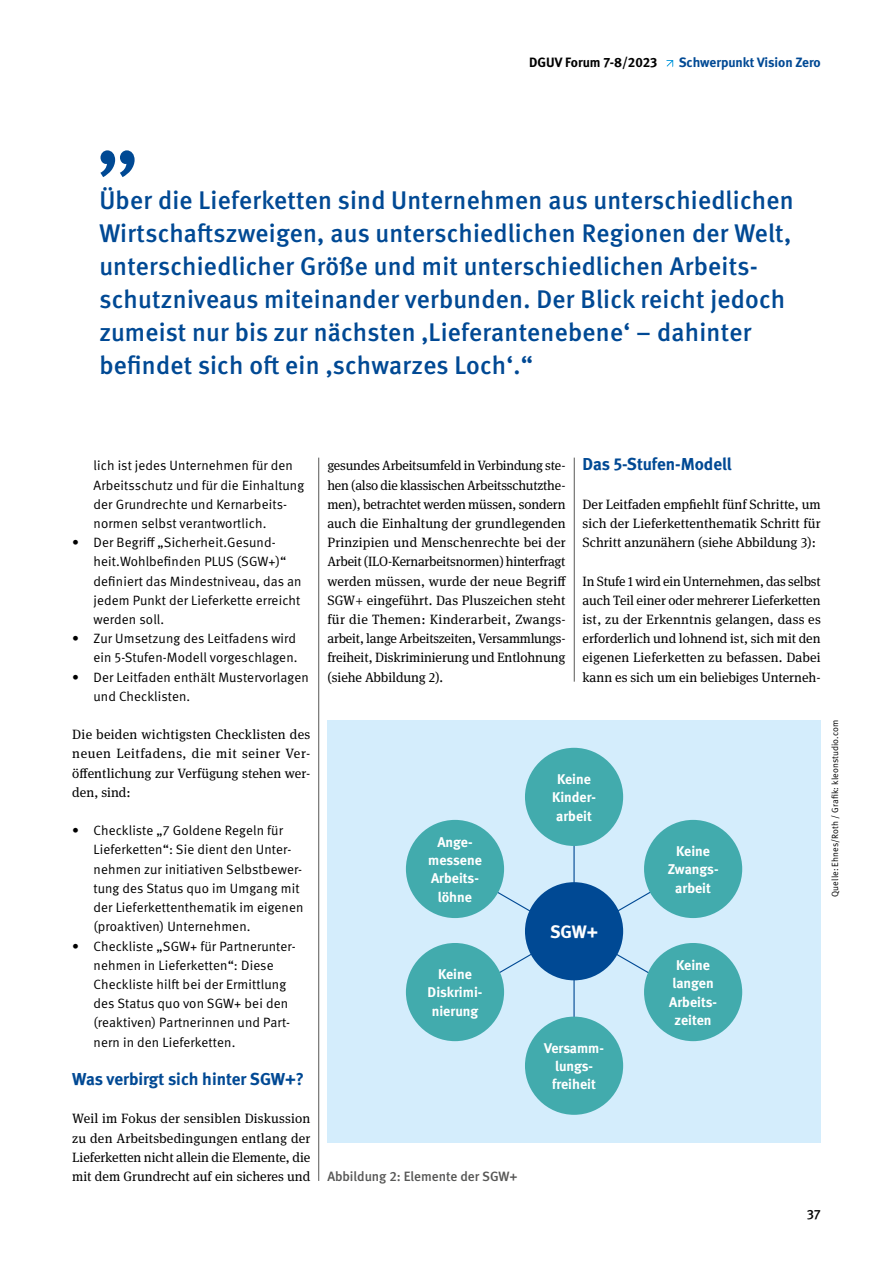
<style>
.page{position:relative;width:893px;height:1263px;background:#fff}
.page>*{position:absolute;margin:0;border:0;box-sizing:border-box;transform-origin:0 0}
.t1{font:500 25.5px/33px "DGUV Meta";letter-spacing:.01em;color:#004994}
.t2{font:700 18px "DGUV Meta";color:#fff}
.t3{font:700 17.25px "DGUV Meta";color:#004994}
.t4{font:700 14.1px/18.3px "DGUV Meta";color:#fff;text-align:center}
.t5{font:13.5px/19.2px "DGUV Meta Serif";color:#000;text-align:justify}
.t6{font:13.5px/19.2px "DGUV Meta";letter-spacing:.01em;color:#000}
.t7{font:500 13.5px "DGUV Meta";color:#575756}
.t8{font:700 13.5px "DGUV Meta";letter-spacing:-.005em;color:#004994}
.t9{font:700 13.5px "DGUV Meta";color:#000}
.t10{font:500 13.5px "DGUV Meta";color:#000}
.t11{font:9px "DGUV Meta";letter-spacing:.01em;color:#000}
</style>
<div class="page">
<svg style="left:666px;top:60px;width:7px;height:7px"></svg>
<svg style="left:100px;top:150px;width:35px;height:27px"></svg>
<hr style="left:318px;top:458px;width:1px;height:723px;background:#575756">
<hr style="left:574px;top:458px;width:1px;height:224px;background:#575756">
<div style="left:327px;top:720px;width:494px;height:422px;background:#d4edfc"></div>
<div style="left:525px;top:882px;width:98px;height:98px;background:#004994;border-radius:50%"></div>
<hr style="left:573px;top:844px;width:2px;height:41px;background:#004994">
<hr style="left:573px;top:978px;width:2px;height:41px;background:#004994">
<svg style="left:612px;top:951px;width:40px;height:25px"></svg>
<svg style="left:496px;top:890px;width:37px;height:23px"></svg>
<svg style="left:497px;top:951px;width:39px;height:23px"></svg>
<svg style="left:615px;top:892px;width:39px;height:21px"></svg>
<div style="left:406px;top:820px;width:98px;height:98px;background:#42abad;border-radius:50%"></div>
<div style="left:525px;top:748px;width:98px;height:98px;background:#42abad;border-radius:50%"></div>
<div style="left:644px;top:820px;width:98px;height:98px;background:#42abad;border-radius:50%"></div>
<div style="left:406px;top:943px;width:98px;height:98px;background:#42abad;border-radius:50%"></div>
<div style="left:644px;top:943px;width:98px;height:98px;background:#42abad;border-radius:50%"></div>
<div style="left:525px;top:1016px;width:98px;height:99px;background:#42abad;border-radius:50%"></div>
<p class="t9" style="left:529px;top:54px;width:130px">DGUV Forum 7-8/2023</p>
<p class="t8" style="left:679px;top:54px;width:143px">Schwerpunkt Vision Zero</p>
<p class="t1" style="left:99px;top:184px;width:696px">Über die Lieferketten sind Unternehmen aus unterschiedlichen Wirtschaftszweigen, aus unterschiedlichen Regionen der Welt, unterschiedlicher Größe und mit unterschiedlichen Arbeits&shy;schutzniveaus miteinander verbunden. Der Blick reicht jedoch zumeist nur bis zur nächsten ‚Lieferantenebene‘ – dahinter befindet sich oft ein ‚schwarzes Loch‘.“</p>
<p class="t6" style="left:94px;top:456px;width:212px">lich ist jedes Unternehmen für den Arbeitsschutz und für die Einhaltung der Grundrechte und Kernarbeits&shy;normen selbst verantwortlich.</p>
<p class="t6" style="left:94px;top:533px;width:210px;text-indent:-21px">• Der Begriff „Sicherheit.Gesund&shy;heit.Wohlbefinden PLUS (SGW+)“ definiert das Mindestniveau, das an jedem Punkt der Lieferkette erreicht werden soll.</p>
<p class="t6" style="left:72px;top:629px;width:227px;text-align:right">• Zur Umsetzung des Leitfadens wird ein 5-Stufen-Modell vorgeschlagen.</p>
<p class="t6" style="left:94px;top:668px;width:217px;text-indent:-21px">• Der Leitfaden enthält Mustervorlagen und Checklisten.</p>
<p class="t5" style="left:72px;top:725px;width:240px">Die beiden wichtigsten Checklisten des neuen Leitfadens, die mit seiner Ver&shy;öffentlichung zur Verfügung stehen wer&shy;den, sind:</p>
<p class="t6" style="left:94px;top:821px;width:211px;text-indent:-21px">• Checkliste „7 Goldene Regeln für Lieferketten“: Sie dient den Unter&shy;nehmen zur initiativen Selbstbewer&shy;tung des Status quo im Umgang mit der Lieferkettenthematik im eigenen (proaktiven) Unternehmen.</p>
<p class="t6" style="left:94px;top:936px;width:204px;text-indent:-21px">• Checkliste „SGW+ für Partnerunter&shy;nehmen in Lieferketten“: Diese Checkliste hilft bei der Ermittlung des Status quo von SGW+ bei den (reaktiven) Partnerinnen und Part&shy;nern in den Lieferketten.</p>
<p class="t3" style="left:72px;top:1069px;width:233px">Was verbirgt sich hinter SGW+?</p>
<p class="t5" style="left:72px;top:1109px;width:240px">Weil im Fokus der sensiblen Diskussion zu den Arbeitsbedingungen entlang der Lieferketten nicht allein die Elemente, die mit dem Grundrecht auf ein sicheres und</p>
<p class="t5" style="left:327px;top:456px;width:240px;text-align:left">gesundes Arbeitsumfeld in Verbindung ste&shy;hen (also die klassischen Arbeitsschutzthe&shy;men), betrachtet werden müssen, sondern auch die Einhaltung der grundlegenden Prinzipien und Menschenrechte bei der Arbeit (ILO-Kernarbeitsnormen) hinterfragt werden müssen, wurde der neue Begriff SGW+ eingeführt. Das Pluszeichen steht für die Themen: Kinderarbeit, Zwangs&shy;arbeit, lange Arbeitszeiten, Versammlungs&shy;freiheit, Diskriminierung und Entlohnung (siehe Abbildung 2).</p>
<p class="t3" style="left:583px;top:454px;width:151px">Das 5-Stufen-Modell</p>
<p class="t5" style="left:583px;top:495px;width:240px">Der Leitfaden empfiehlt fünf Schritte, um sich der Lieferkettenthematik Schritt für Schritt anzunähern (siehe Abbildung 3):</p>
<p class="t5" style="left:583px;top:572px;width:240px">In Stufe 1 wird ein Unternehmen, das selbst auch Teil einer oder mehrerer Lieferketten ist, zu der Erkenntnis gelangen, dass es erforderlich und lohnend ist, sich mit den eigenen Lieferketten zu befassen. Dabei kann es sich um ein beliebiges Unterneh-</p>
<p class="t4" style="left:428px;top:833px;width:55px">Ange&shy;messene<br>Arbeits&shy;löhne</p>
<p class="t4" style="left:552px;top:770px;width:45px">Keine<br>Kinder&shy;arbeit</p>
<h2 class="t2" style="left:550px;top:921px;width:49px">SGW+</h2>
<p class="t4" style="left:668px;top:842px;width:52px">Keine<br>Zwangs&shy;arbeit</p>
<p class="t4" style="left:428px;top:965px;width:56px">Keine<br>Diskrimi&shy;nierung</p>
<p class="t4" style="left:669px;top:956px;width:49px">Keine langen<br>Arbeits&shy;zeiten</p>
<p class="t4" style="left:544px;top:1039px;width:61px">Versamm&shy;lungs&shy;freiheit</p>
<p class="t11" style="left:830px;top:897px;width:178px;rotate:-90deg">Quelle: Ehnes/Roth / Grafik: kleonstudio.com</p>
<p class="t7" style="left:327px;top:1168px;width:192px">Abbildung 2: Elemente der SGW+</p>
<p class="t10" style="left:807px;top:1207px;width:15px">37</p>
</div>
